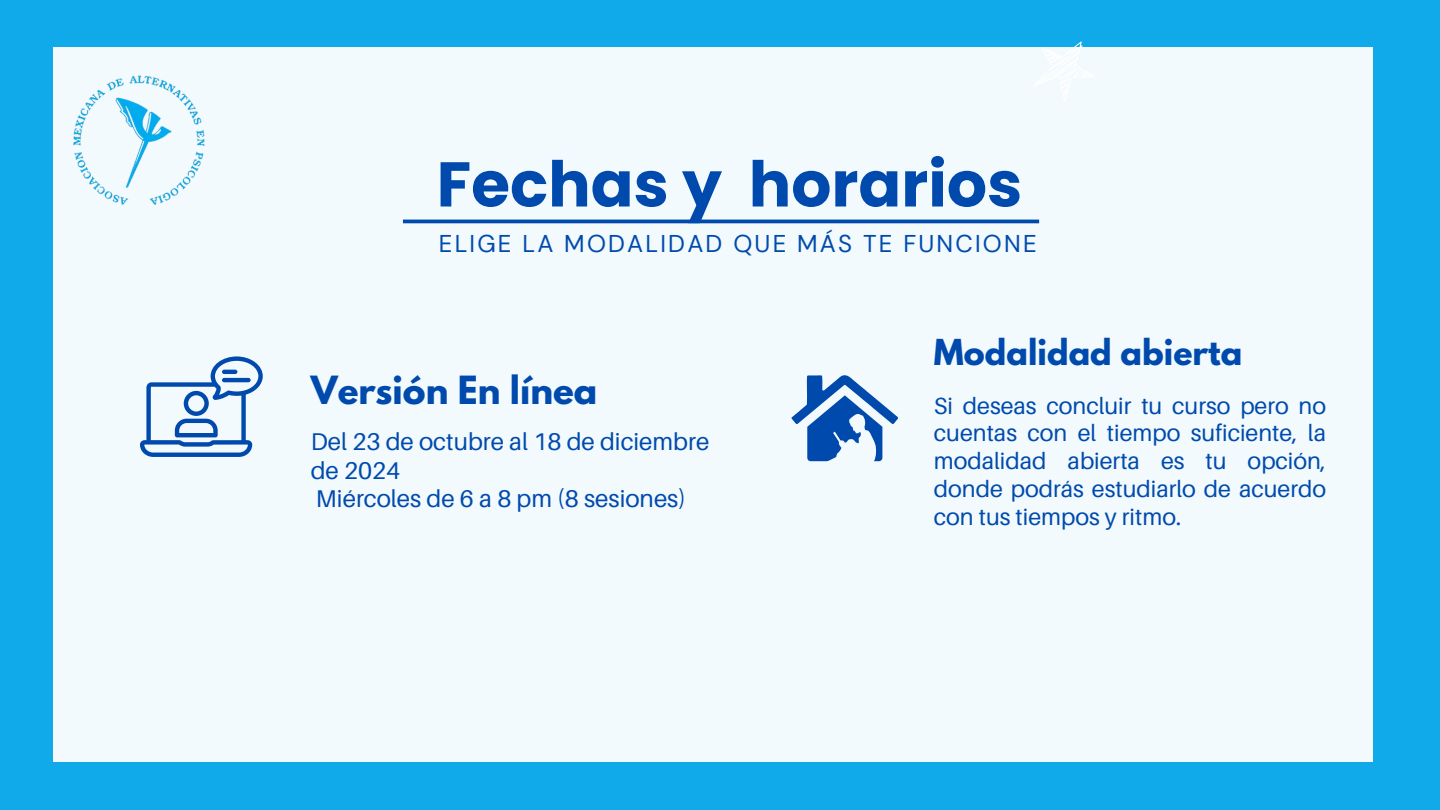
<style>
.page{position:relative;width:1440px;height:810px;background:#10aaea}
.page>*{position:absolute;margin:0;border:0;box-sizing:border-box;transform-origin:0 0}
.t1{font:700 63.1px "Poppins";color:#004aad}
.t2{font:700 34.4px "League Spartan";color:#004aad}
.t3{font:700 31.7px "League Spartan";color:#004aad}
.t4{font:24.2px/28.8px "Aileron";color:#004aad}
.t5{font:24.2px "DM Sans";letter-spacing:.09em;color:#004aad}
.t6{font:23.3px/27.8px "Aileron";color:#004aad;text-align:justify}
</style>
<div class="page">
<div style="left:54px;top:48px;width:1319px;height:714px;background:#f2fafd"></div>
<hr style="left:403px;top:220px;width:636px;height:3px;background:#004aad">
<svg style="left:1021px;top:41px;width:86px;height:59px"></svg>
<svg style="left:791px;top:375px;width:107px;height:86px"></svg>
<img style="left:73px;top:75px;width:132px;height:130px">
<svg style="left:140px;top:356px;width:123px;height:101px"></svg>
<hr style="left:222px;top:370px;width:15px;height:4px;background:#004aad;border-radius:2px">
<hr style="left:222px;top:378px;width:29px;height:4px;background:#004aad;border-radius:2px">
<p class="t1" style="left:437px;top:140px;width:587px">Fechas y horarios</p>
<p class="t5" style="left:439px;top:228px;width:599px">ELIGE LA MODALIDAD QUE MÁS TE FUNCIONE</p>
<h1 class="t2" style="left:311px;top:373px;width:288px">Versión En línea</h1>
<p class="t4" style="left:311px;top:427px;width:400px">Del 23 de octubre al 18 de diciembre de 2024</p>
<h2 class="t4" style="left:316px;top:484px;width:372px">Miércoles de 6 a 8 pm (8 sesiones)</h2>
<h3 class="t3" style="left:934px;top:336px;width:310px">Modalidad abierta</h3>
<p class="t6" style="left:934px;top:391px;width:394px">Si deseas concluir tu curso pero no cuentas con el tiempo suficiente, la modalidad abierta es tu opción, donde podrás estudiarlo de acuerdo con tus tiempos y ritmo.</p>
</div>
